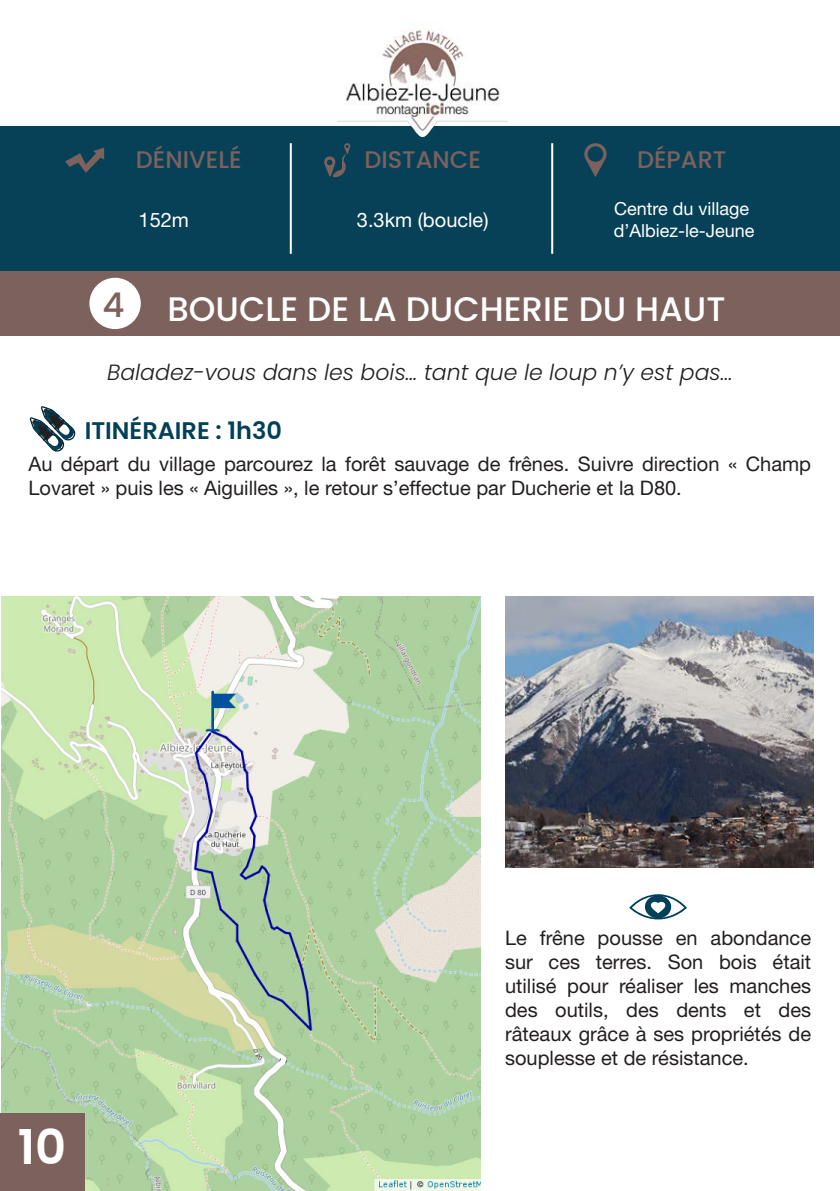
<style>
.page{position:relative;width:840px;height:1191px;background:#fff}
.page>*{position:absolute;margin:0;border:0;box-sizing:border-box;transform-origin:0 0}
.t1{font:600 48px "Poppins";color:#fff}
.t2{font:500 34px "Poppins";color:#fff}
.t3{font:500 34px "Poppins";color:#7d615c}
.t4{font:500 24px "Poppins";color:#7d615c}
.t5{font:600 24px "Poppins";color:#004059}
.t6{font:italic 300 22px "Poppins";color:#231f20}
.txt{font:20px/24px "Helvetica Neue LT Pro";color:#231f20}
.t7{font:20px "Helvetica Neue LT Pro";color:#fff}
.t8{font:18px "Helvetica Neue LT Pro";color:#fff}
</style>
<div class="page">
<img style="left:505px;top:597px;width:307px;height:270px">
<div style="left:0;top:271px;width:839px;height:65px;background:#7d615c"></div>
<div style="left:0;top:126px;width:839px;height:145px;background:#064158"></div>
<hr style="left:289px;top:143px;width:2px;height:111px;background:#fff">
<hr style="left:551px;top:143px;width:2px;height:111px;background:#fff">
<svg style="left:324px;top:143px;width:26px;height:35px"></svg>
<svg style="left:584px;top:143px;width:22px;height:34px"></svg>
<img style="left:1px;top:597px;width:479px;height:593px">
<svg style="left:65px;top:148px;width:39px;height:25px"></svg>
<img style="left:338px;top:29px;width:169px;height:108px">
<svg style="left:30px;top:406px;width:45px;height:46px"></svg>
<svg style="left:629px;top:894px;width:57px;height:25px"></svg>
<div style="left:89px;top:278px;width:52px;height:51px;background:#fff;border-radius:50%"></div>
<div style="left:0;top:1113px;width:85px;height:78px;background:#7d615c"></div>
<p class="t4" style="left:136px;top:146px;width:107px">DÉNIVELÉ</p>
<p class="t4" style="left:364px;top:146px;width:118px">DISTANCE</p>
<p class="t4" style="left:636px;top:146px;width:91px">DÉPART</p>
<p class="t7" style="left:138px;top:207px;width:52px">152m</p>
<p class="t7" style="left:357px;top:207px;width:133px">3.3km (boucle)</p>
<p class="t8" style="left:613px;top:198px;width:137px">Centre du village</p>
<p class="t8" style="left:613px;top:219px;width:142px">d’Albiez-le-Jeune</p>
<p class="t3" style="left:102px;top:286px;width:23px">4</p>
<p class="t2" style="left:167px;top:290px;width:559px">BOUCLE DE LA DUCHERIE DU HAUT</p>
<p class="t6" style="left:107px;top:360px;width:626px">Baladez-vous dans les bois… tant que le loup n’y est pas...</p>
<p class="t5" style="left:85px;top:417px;width:199px">ITINÉRAIRE : 1h30</p>
<p class="txt" style="left:28px;top:451px;width:783px">Au départ du village parcourez la forêt sauvage de frênes. Suivre direction « Champ<br>Lovaret » puis les « Aiguilles », le retour s’effectue par Ducherie et la D80.</p>
<p class="t1" style="left:18px;top:1119px;width:50px">10</p>
<p class="txt" style="left:505px;top:925px;width:307px;text-align:justify">Le frêne pousse en abondance sur ces terres. Son bois était utilisé pour réaliser les manches des outils, des dents et des râteaux grâce à ses propriétés de souplesse et de résistance.</p>
</div>
